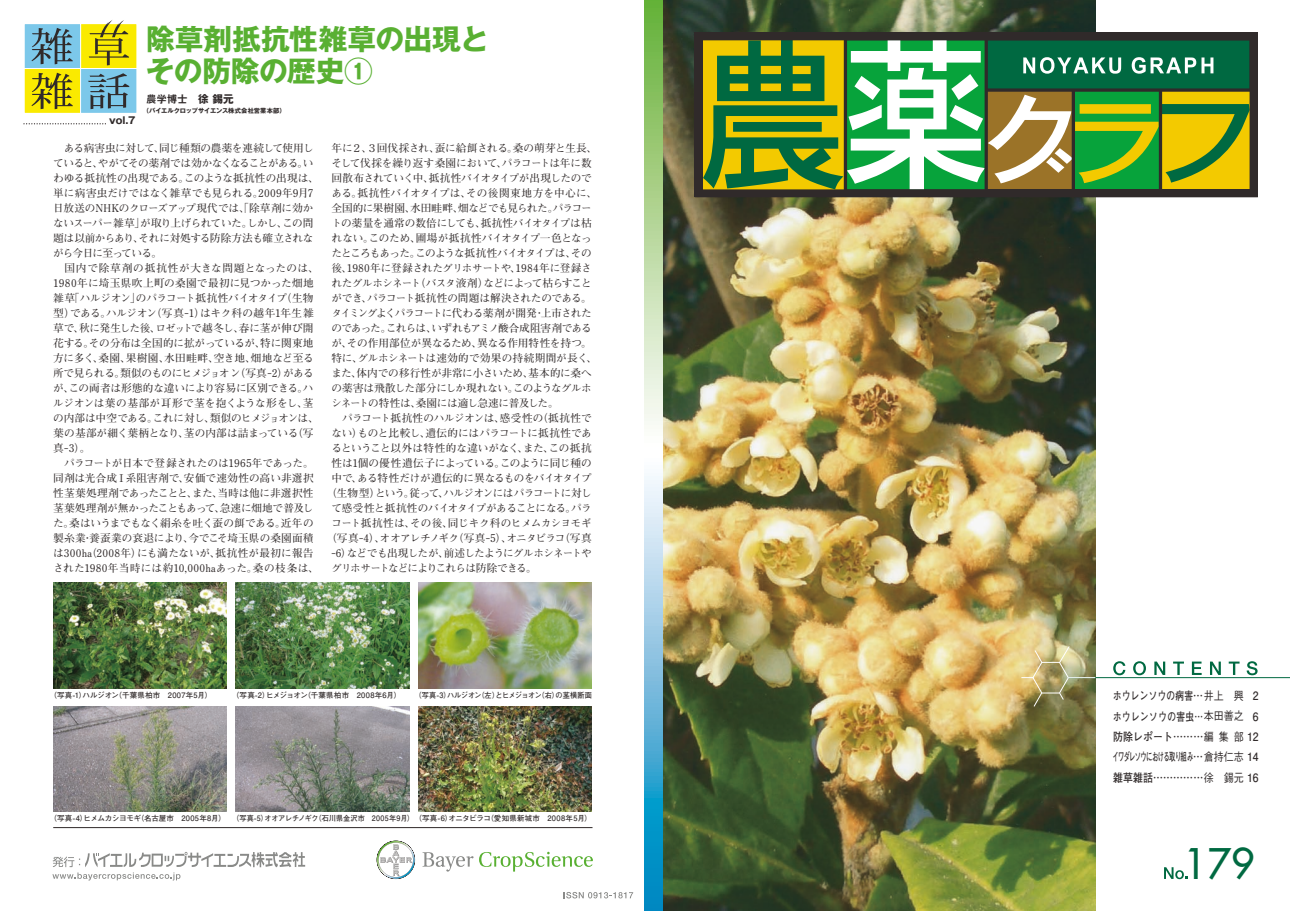
<style>
.page{position:relative;width:1290px;height:911px;background:#fff}
.page>*{position:absolute;margin:0;border:0;box-sizing:border-box;transform-origin:0 0}
.t1{font:41.88px "Fusi Normal";color:#006941}
.t2{font:700 28.75px/31.9px "Gothic MB101 Pro";letter-spacing:-.005em;color:#59b032}
.t3{font:700 11.5px/20.4px "Futo Go B101 Pro";letter-spacing:-.03em;color:#302a2a;text-align:right;scale:.9 1}
.t4{font:700 11.5px/20.4px "Futo Go B101 Pro";letter-spacing:.04em;color:#302a2a;scale:.75 1}
.t5{font:700 10.62px/15px "Futo Min A101 Pro";letter-spacing:-.02em;color:#302a2a}
.t6{font:700 10.62px "Futo Min A101 Pro";letter-spacing:-.06em;color:#302a2a}
.t7{font:700 10.62px "Futo Min A101 Pro";letter-spacing:-.075em;color:#302a2a}
.t8{font:700 10.62px "Futo Min A101 Pro";letter-spacing:-.04em;color:#302a2a}
.t9{font:700 10.62px "Futo Min A101 Pro";letter-spacing:-.05em;color:#302a2a}
.t10{font:700 10.62px "Futo Min A101 Pro";letter-spacing:-.08em;color:#302a2a}
.t11{font:700 10.62px "Futo Min A101 Pro";letter-spacing:-.045em;color:#302a2a}
.t12{font:700 10.62px "Futo Min A101 Pro";letter-spacing:-.055em;color:#302a2a}
.t13{font:700 10.62px "Futo Min A101 Pro";letter-spacing:-.07em;color:#302a2a}
.t14{font:700 10.62px "Futo Min A101 Pro";letter-spacing:.02em;color:#302a2a}
.t15{font:700 10.62px "Futo Min A101 Pro";letter-spacing:.015em;color:#302a2a}
.t16{font:10.62px "Midashi Go Pro MB31";color:#302a2a}
.t17{font:700 9.75px "Gothic MB101 Pro";color:#302a2a}
.t18{font:700 7.5px "Futo Go B101 Pro";letter-spacing:.015em;color:#302a2a;scale:.95 1}
.t19{font:700 7.5px "Futo Go B101 Pro";letter-spacing:.015em;color:#302a2a}
.t20{font:700 7.5px "Futo Go B101 Pro";letter-spacing:-.04em;color:#302a2a;scale:.95 1}
.t21{font:700 7.5px "Futo Go B101 Pro";letter-spacing:-.01em;color:#302a2a}
.t22{font:700 6.25px "Gothic MB101 Pro";letter-spacing:-.005em;color:#302a2a}
.s1{font-family:"Gothic MB101 Pro";font-weight:700}
.s2{font-family:"Gothic BBB Pro";font-weight:500}
</style>
<div class="page">
<img style="left:662px;top:0;width:433px;height:911px">
<svg style="left:1113px;top:661px;width:12px;height:14px"></svg>
<svg style="left:1133px;top:661px;width:13px;height:14px"></svg>
<svg style="left:1154px;top:661px;width:11px;height:14px"></svg>
<svg style="left:1173px;top:661px;width:11px;height:14px"></svg>
<svg style="left:1192px;top:661px;width:9px;height:14px"></svg>
<svg style="left:1210px;top:661px;width:11px;height:14px"></svg>
<svg style="left:1228px;top:661px;width:11px;height:14px"></svg>
<svg style="left:1246px;top:661px;width:11px;height:14px"></svg>
<svg style="left:52px;top:852px;width:253px;height:28px"></svg>
<svg style="left:564px;top:892px;width:69px;height:6px"></svg>
<svg style="left:1164px;top:867px;width:24px;height:12px"></svg>
<hr style="left:53px;top:827px;width:539px;height:1px;background:#302a2a">
<svg style="left:422px;top:852px;width:51px;height:19px"></svg>
<svg style="left:479px;top:851px;width:114px;height:20px"></svg>
<svg style="left:377px;top:840px;width:38px;height:39px"></svg>
<div style="left:81px;top:24px;width:56px;height:44px;background:#faea00"></div>
<div style="left:24px;top:24px;width:57px;height:44px;background:#7cc8ea"></div>
<div style="left:24px;top:23px;width:57px;height:46px;border:1px solid #fff"></div>
<div style="left:24px;top:68px;width:57px;height:45px;background:#faea00"></div>
<div style="left:24px;top:68px;width:57px;height:46px;border:1px solid #fff"></div>
<div style="left:81px;top:68px;width:56px;height:45px;background:#7cc8ea"></div>
<div style="left:80px;top:68px;width:57px;height:46px;border:1px solid #fff"></div>
<svg style="left:31px;top:28px;width:42px;height:36px"></svg>
<svg style="left:31px;top:73px;width:42px;height:36px"></svg>
<svg style="left:88px;top:73px;width:41px;height:36px"></svg>
<svg style="left:89px;top:20px;width:40px;height:45px"></svg>
<svg style="left:24px;top:123px;width:82px;height:1px"></svg>
<svg style="left:645px;top:0;width:17px;height:911px;background:#94cabc"></svg>
<svg style="left:695px;top:32px;width:563px;height:165px;background:#689348"></svg>
<hr style="left:1068px;top:677px;width:222px;height:1px;background:#006941">
<img style="left:1021px;top:645px;width:74px;height:62px">
<img style="left:53px;top:706px;width:174px;height:105px">
<img style="left:53px;top:583px;width:174px;height:105px">
<img style="left:236px;top:706px;width:173px;height:105px">
<img style="left:236px;top:583px;width:173px;height:105px">
<img style="left:418px;top:706px;width:174px;height:105px">
<img style="left:418px;top:583px;width:174px;height:105px">
<h2 class="t2" style="left:146px;top:19px;width:344px">除草剤抵抗性雑草の出現とその防除の歴史①　</h2>
<p class="t16" style="left:146px;top:90px;width:89px">農学博士　<span class="s1">徐 錫元</span></p>
<p class="t22" style="left:143px;top:105px;width:144px">（バイエルクロップサイエンス株式会社営業本部）</p>
<p class="t17" style="left:109px;top:112px;width:28px">vol.7</p>
<p class="t5" style="left:53px;top:139px;width:267px">　ある病害虫に対して、同じ種類の農薬を連続して使用していると、やがてその薬剤では効かなくなることがある。いわゆる抵抗性の出現である。このような抵抗性の出現は、単に病害虫だけではなく雑草でも見られる。2009年9月7日放送のNHKのクローズアップ現代では、「除草剤に効かないスーパー雑草」が取り上げられていた。しかし、この問題は以前からあり、それに対処する防除方法も確立されながら今日に至っている。<br>　国内で除草剤の抵抗性が大きな問題となったのは、<br>1980年に埼玉県吹上町の桑園で最初に見つかった畑地雑草「ハルジオン」のパラコート抵抗性バイオタイプ（生物型）である。ハルジオン（写真-1）はキク科の越年1年生雑草で、秋に発生した後、ロゼットで越冬し、春に茎が伸び開花する。その分布は全国的に拡がっているが、特に関東地方に多く、桑園、果樹園、水田畦畔、空き地、畑地など至る所で見られる。類似のものにヒメジョオン（写真-2）があるが、この両者は形態的な違いにより容易に区別できる。ハルジオンは葉の基部が耳形で茎を抱くような形をし、茎の内部は中空である。これに対し、類似のヒメジョオンは、葉の基部が細く葉柄となり、茎の内部は詰まっている（写真-3）。<br>　パラコートが日本で登録されたのは1965年であった。同剤は光合成Ⅰ系阻害剤で、安価で速効性の高い非選択性茎葉処理剤であったことと、また、当時は他に非選択性茎葉処理剤が無かったこともあって、急速に畑地で普及した。桑はいうまでもなく絹糸を吐く蚕の餌である。近年の製糸業・養蚕業の衰退により、今でこそ埼玉県の桑園面積は300ha（2008年）にも満たないが、抵抗性が最初に報告された1980年当時には約10,000haあった。桑の枝条は、</p>
<p class="t5" style="left:331px;top:139px;width:267px">年に２、３回伐採され、蚕に給餌される。桑の萌芽と生長、</p>
<p class="t5" style="left:331px;top:154px;width:262px">そして伐採を繰り返す桑園において、パラコートは年に数</p>
<p class="t8" style="left:331px;top:170px;width:262px">回散布されていく中、抵抗性バイオタイプが出現したので</p>
<p class="t14" style="left:331px;top:185px;width:267px">ある。抵抗性バイオタイプは、その後関東地方を中心に、</p>
<p class="t11" style="left:331px;top:200px;width:262px">全国的に果樹園、水田畦畔、畑などでも見られた。パラコー</p>
<p class="t5" style="left:331px;top:214px;width:262px">トの薬量を通常の数倍にしても、抵抗性バイオタイプは枯</p>
<p class="t5" style="left:331px;top:229px;width:262px">れない。このため、圃場が抵抗性バイオタイプ一色となっ</p>
<p class="t7" style="left:331px;top:245px;width:262px">たところもあった。このような抵抗性バイオタイプは、その</p>
<p class="t5" style="left:331px;top:259px;width:262px">後、1980年に登録されたグリホサートや、1984年に登録さ</p>
<p class="t12" style="left:331px;top:275px;width:262px">れたグルホシネート（バスタ液剤）などによって枯らすこと</p>
<p class="t5" style="left:331px;top:289px;width:262px">ができ、パラコート抵抗性の問題は解決されたのである。</p>
<p class="t10" style="left:331px;top:305px;width:262px">タイミングよくパラコートに代わる薬剤が開発・上市された</p>
<p class="t13" style="left:331px;top:320px;width:262px">のであった。これらは、いずれもアミノ酸合成阻害剤である</p>
<p class="t5" style="left:331px;top:334px;width:262px">が、その作用部位が異なるため、異なる作用特性を持つ。</p>
<p class="t15" style="left:331px;top:350px;width:267px">特に、グルホシネートは速効的で効果の持続期間が長く、</p>
<p class="t5" style="left:331px;top:364px;width:262px">また、体内での移行性が非常に小さいため、基本的に桑へ</p>
<p class="t9" style="left:331px;top:380px;width:262px">の薬害は飛散した部分にしか現れない。このようなグルホ</p>
<p class="t9" style="left:331px;top:395px;width:229px">シネートの特性は、桑園には適し急速に普及した。</p>
<p class="t5" style="left:331px;top:409px;width:262px">　パラコート抵抗性のハルジオンは、感受性の（抵抗性で</p>
<p class="t5" style="left:331px;top:424px;width:262px">ない）ものと比較し、遺伝的にはパラコートに抵抗性であ</p>
<p class="t5" style="left:331px;top:439px;width:262px">るということ以外は特性的な違いがなく、また、この抵抗</p>
<p class="t5" style="left:331px;top:454px;width:262px">性は1個の優性遺伝子によっている。このように同じ種の</p>
<p class="t5" style="left:331px;top:469px;width:262px">中で、ある特性だけが遺伝的に異なるものをバイオタイプ</p>
<p class="t7" style="left:326px;top:485px;width:267px">（生物型）という。従って、ハルジオンにはパラコートに対し</p>
<p class="t8" style="left:331px;top:500px;width:262px">て感受性と抵抗性のバイオタイプがあることになる。パラ</p>
<p class="t5" style="left:331px;top:514px;width:262px">コート抵抗性は、その後、同じキク科のヒメムカシヨモギ</p>
<p class="t6" style="left:326px;top:530px;width:267px">（写真-4）、オオアレチノギク（写真-5）、オニタビラコ（写真</p>
<p class="t6" style="left:331px;top:545px;width:262px">-6）などでも出現したが、前述したようにグルホシネートや</p>
<p class="t10" style="left:331px;top:560px;width:207px">グリホサートなどによりこれらは防除できる。</p>
<p class="t19" style="left:49px;top:689px;width:164px">（写真-1）ハルジオン（千葉県柏市　2007年5月）</p>
<p class="t19" style="left:232px;top:689px;width:171px">（写真-2）ヒメジョオン（千葉県柏市　2008年6月）</p>
<p class="t20" style="left:415px;top:689px;width:188px">（写真-3）ハルジオン（左）とヒメジョオン（右）の茎横断面</p>
<p class="t21" style="left:49px;top:812px;width:178px">（写真-4）ヒメムカシヨモギ（名古屋市　2005年8月）</p>
<p class="t18" style="left:232px;top:812px;width:380px">（写真-5）オオアレチノギク（石川県金沢市　2005年9月）（写真-6）オニタビラコ（愛知県新城市　2008年5月）</p>
<p class="t4" style="left:1113px;top:684px;width:176px">ホウレンソウの病害…<span class="s2">井上 興</span>ホウレンソウの害虫…<span class="s2">本田善之</span></p>
<p class="t3" style="left:1112px;top:684px;width:164px">2<br>6<br>防除レポート………<span class="s2">編集部</span> 12イワダレソウにおける取り組み…<span class="s2">倉持仁志</span> 14雑草雑話……………<span class="s2">徐 錫元</span> 16</p>
<h1 class="t1" style="left:1184px;top:836px;width:72px">179</h1>
</div>
